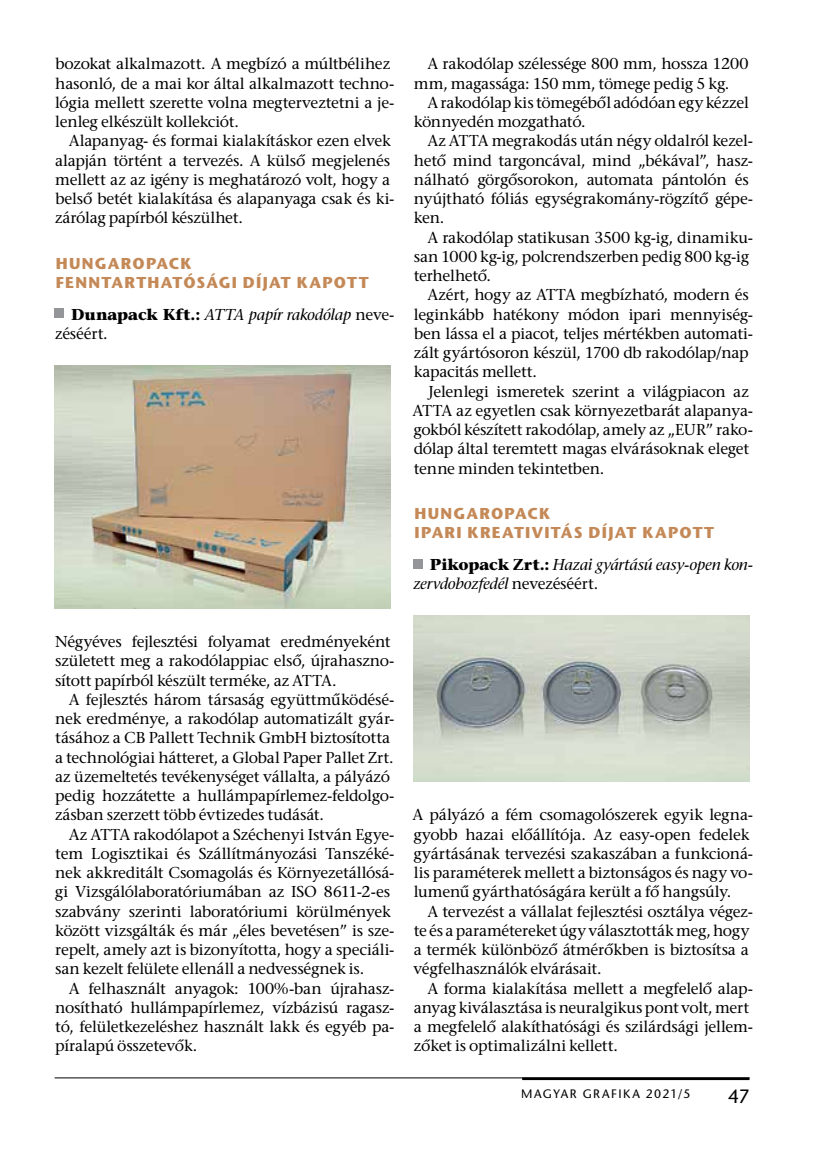
<style>
.page{position:relative;width:819px;height:1166px;background:#fff}
.page>*{position:absolute;margin:0;border:0;box-sizing:border-box;transform-origin:0 0}
.t1{font:19.25px "ITC Stone Sans";color:#000}
.t2{font:15.75px/19.2px "ITC Stone Serif";letter-spacing:-.015em;color:#000}
.t3{font:italic 15.75px/19.2px "ITC Stone Serif";letter-spacing:-.015em;color:#000}
.t4{font:700 15.75px/19.2px "ITC Stone Sans";letter-spacing:.08em;color:#c48957}
.t5{font:12.25px "ITC Stone Sans";letter-spacing:.12em;color:#000}
.s1{font-weight:700;font-style:normal}
.s2{font-style:normal}
</style>
<div class="page">
<hr style="left:55px;top:1077px;width:694px;height:1px;background:#000">
<hr style="left:522px;top:1077px;width:227px;height:3px;background:#000">
<div style="left:55px;top:309px;width:9px;height:9px;background:#939598"></div>
<div style="left:413px;top:559px;width:9px;height:9px;background:#939598"></div>
<img style="left:413px;top:615px;width:336px;height:167px">
<img style="left:55px;top:365px;width:336px;height:243px">
<p class="t2" style="left:55px;top:57px;width:341px">bozokat alkalmazott. A megbízó a múltbélihez hasonló, de a mai kor által alkalmazott techno&shy;lógia mellett szerette volna megterveztetni a je&shy;lenleg elkészült kollekciót.</p>
<p class="t2" style="left:55px;top:134px;width:341px;text-indent:14px">Alapanyag- és formai kialakításkor ezen elvek alapján történt a tervezés. A külső megjelenés mellett az az igény is meghatározó volt, hogy a belső betét kialakítása és alapanyaga csak és ki&shy;zárólag papírból készülhet.</p>
<p class="t4" style="left:56px;top:256px;width:314px">HUNGAROPACK<br>FENNTARTHATÓSÁGI DÍJAT KAPOTT</p>
<p class="t3" style="left:55px;top:307px;width:341px;text-indent:16px"><span class="s1">Dunapack Kft.:</span> ATTA papír rakodólap <span class="s2">neve&shy;zéséért.</span></p>
<p class="t2" style="left:55px;top:634px;width:341px">Négyéves fejlesztési folyamat eredményeként született meg a rakodólappiac első, újrahaszno&shy;sított papírból készült terméke, az ATTA.</p>
<p class="t2" style="left:55px;top:692px;width:341px;text-indent:14px">A fejlesztés három társaság együttműködésé&shy;nek eredménye, a rakodólap automatizált gyár&shy;tásához a CB Pallett Technik GmbH biztosította a technológiai hátteret, a Global Paper Pallet Zrt. az üzemeltetés tevékenységet vállalta, a pályázó pedig hozzátette a hullámpapírlemez-feldolgo&shy;zásban szerzett több évtizedes tudását.</p>
<p class="t2" style="left:55px;top:827px;width:341px;text-indent:14px">Az ATTA rakodólapot a Széchenyi István Egye&shy;tem Logisztikai és Szállítmányozási Tanszéké&shy;nek akkreditált Csomagolás és Környezetállósá&shy;gi Vizsgálólaboratóriumában az ISO 8611-2-es szabvány szerinti laboratóriumi körülmények között vizsgálták és már „éles bevetésen” is sze&shy;repelt, amely azt is bizonyította, hogy a speciáli&shy;san kezelt felülete ellenáll a nedvességnek is.</p>
<p class="t2" style="left:55px;top:980px;width:341px;text-align:justify;text-indent:14px">A felhasznált anyagok: 100%-ban újrahasz&shy;nosítható hullámpapírlemez, vízbázisú ragasz&shy;tó, felületkezeléshez használt lakk és egyéb pa&shy;píralapú összetevők.</p>
<p class="t2" style="left:414px;top:56px;width:336px;text-indent:14px">A rakodólap szélessége 800 mm, hossza 1200 mm, magassága: 150 mm, tömege pedig 5 kg.</p>
<p class="t2" style="left:414px;top:95px;width:336px;text-indent:14px">A rakodólap kis tömegéből adódóan egy kézzel könnyedén mozgatható.</p>
<p class="t2" style="left:414px;top:133px;width:341px;text-indent:14px">Az ATTA megrakodás után négy oldalról kezel&shy;hető mind targoncával, mind „békával”, hasz&shy;nálható görgősorokon, automata pántolón és nyújtható fóliás egységrakomány-rögzítő gépe&shy;ken.</p>
<p class="t2" style="left:414px;top:230px;width:341px;text-indent:14px">A rakodólap statikusan 3500 kg-ig, dinamiku&shy;san 1000 kg-ig, polcrendszerben pedig 800 kg-ig terhelhető.</p>
<p class="t2" style="left:414px;top:287px;width:341px;text-indent:14px">Azért, hogy az ATTA megbízható, modern és leginkább hatékony módon ipari mennyiség&shy;ben lássa el a piacot, teljes mértékben automati&shy;zált gyártósoron készül, 1700 db rakodólap/nap kapacitás mellett.</p>
<p class="t2" style="left:412px;top:384px;width:342px;text-indent:16px">Jelenlegi ismeretek szerint a világpiacon az ATTA az egyetlen csak környezetbarát alapanya&shy;gokból készített rakodólap, amely az „EUR” rako&shy;dólap által teremtett magas elvárásoknak eleget tenne minden tekintetben.</p>
<p class="t4" style="left:414px;top:506px;width:301px">HUNGAROPACK<br>IPARI KREATIVITÁS DÍJAT KAPOTT</p>
<p class="t3" style="left:413px;top:557px;width:341px;text-indent:17px"><span class="s1">Pikopack Zrt.:</span> Hazai gyártású easy-open kon&shy;zervdobozfedél <span class="s2">nevezéséért.</span></p>
<p class="t2" style="left:412px;top:807px;width:342px">A pályázó a fém csomagolószerek egyik legna&shy;gyobb hazai előállítója. Az easy-open fedelek gyártásának tervezési szakaszában a funkcioná&shy;lis paraméterek mellett a biztonságos és nagy vo&shy;lumenű gyárthatóságára került a fő hangsúly.</p>
<p class="t2" style="left:413px;top:904px;width:341px;text-indent:14px">A tervezést a vállalat fejlesztési osztálya végez&shy;te és a paramétereket úgy választották meg, hogy a termék különböző átmérőkben is biztosítsa a végfelhasználók elvárásait.</p>
<p class="t2" style="left:414px;top:981px;width:341px;text-indent:14px">A forma kialakítása mellett a megfelelő alap&shy;anyag kiválasztása is neuralgikus pont volt, mert a megfelelő alakíthatósági és szilárdsági jellem&shy;zőket is optimalizálni kellett.</p>
<p class="t5" style="left:521px;top:1087px;width:171px">MAGYAR GRAFIKA 2021/5</p>
<p class="t1" style="left:728px;top:1085px;width:23px">47</p>
</div>
